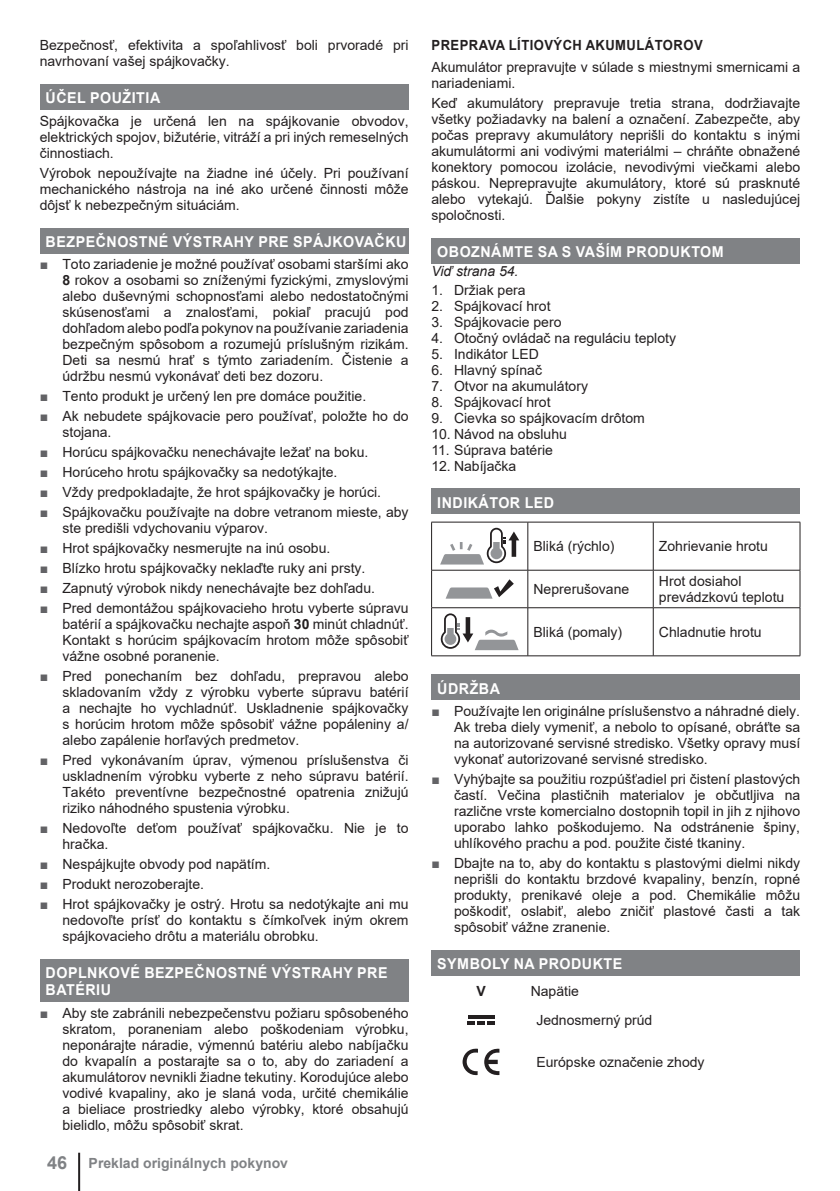
<style>
.page{position:relative;width:840px;height:1191px;background:#fff}
.page>*{position:absolute;margin:0;border:0;box-sizing:border-box;transform-origin:0 0}
.t1{font:700 15px/17px "Arial";letter-spacing:.035em;color:#fff;scale:.95 1}
.t2{font:14px/16px "Arial";color:#231f20;text-align:justify}
.t3{font:700 14px "Arial";letter-spacing:.035em;color:#231f20;scale:.93 1}
.t4{font:700 14px "Arial";color:#808285}
.t5{font:italic 14px "Arial";color:#231f20}
.t6{font:700 14px "Arial";letter-spacing:.035em;color:#231f20}
.s1{color:#636366}
.s2{font-weight:700}
.s3{font-size:18px}
</style>
<div class="page">
<div style="left:40px;top:84px;width:368px;height:26px;background:#808285"></div>
<div style="left:40px;top:228px;width:368px;height:25px;background:#808285"></div>
<div style="left:40px;top:959px;width:368px;height:43px;background:#808285"></div>
<div style="left:431px;top:238px;width:368px;height:25px;background:#808285"></div>
<div style="left:431px;top:489px;width:368px;height:25px;background:#808285"></div>
<div style="left:431px;top:674px;width:368px;height:26px;background:#808285"></div>
<div style="left:431px;top:950px;width:368px;height:25px;background:#808285"></div>
<hr style="left:431px;top:522px;width:96px;height:1px;background:#231f20">
<hr style="left:431px;top:522px;width:1px;height:48px;background:#231f20">
<hr style="left:527px;top:522px;width:126px;height:1px;background:#231f20">
<hr style="left:527px;top:522px;width:1px;height:48px;background:#231f20">
<hr style="left:653px;top:522px;width:146px;height:1px;background:#231f20">
<hr style="left:652px;top:522px;width:1px;height:48px;background:#231f20">
<hr style="left:799px;top:522px;width:1px;height:48px;background:#231f20">
<hr style="left:431px;top:570px;width:96px;height:1px;background:#231f20">
<hr style="left:431px;top:570px;width:1px;height:37px;background:#231f20">
<hr style="left:527px;top:570px;width:126px;height:1px;background:#231f20">
<hr style="left:527px;top:570px;width:1px;height:37px;background:#231f20">
<hr style="left:653px;top:570px;width:146px;height:1px;background:#231f20">
<hr style="left:652px;top:570px;width:1px;height:37px;background:#231f20">
<hr style="left:799px;top:570px;width:1px;height:37px;background:#231f20">
<hr style="left:431px;top:607px;width:96px;height:1px;background:#231f20">
<hr style="left:431px;top:608px;width:1px;height:47px;background:#231f20">
<hr style="left:527px;top:607px;width:126px;height:1px;background:#231f20">
<hr style="left:527px;top:608px;width:1px;height:47px;background:#231f20">
<hr style="left:653px;top:607px;width:146px;height:1px;background:#231f20">
<hr style="left:652px;top:608px;width:1px;height:47px;background:#231f20">
<hr style="left:799px;top:608px;width:1px;height:47px;background:#231f20">
<hr style="left:431px;top:655px;width:368px;height:1px;background:#231f20">
<svg style="left:440px;top:528px;width:79px;height:36px"></svg>
<svg style="left:446px;top:579px;width:67px;height:19px"></svg>
<svg style="left:440px;top:613px;width:78px;height:37px"></svg>
<hr style="left:467px;top:1015px;width:27px;height:3px;background:#231f20">
<svg style="left:467px;top:1021px;width:27px;height:3px"></svg>
<svg style="left:462px;top:1048px;width:37px;height:27px"></svg>
<hr style="left:78px;top:1152px;width:2px;height:39px;background:#231f20">
<p class="t2" style="left:40px;top:37px;width:370px">Bezpečnosť, efektivita a spoľahlivosť boli prvoradé pri navrhovaní vašej spájkovačky.</p>
<p class="t1" style="left:46px;top:90px;width:122px">ÚČEL POUŽITIA</p>
<p class="t2" style="left:40px;top:113px;width:370px">Spájkovačka je určená len na spájkovanie obvodov, elektrických spojov, bižutérie, vitráží a pri iných remeselných činnostiach.</p>
<p class="t2" style="left:40px;top:165px;width:370px">Výrobok nepoužívajte na žiadne iné účely. Pri používaní mechanického nástroja na iné ako určené činnosti môže dôjsť k nebezpečným situáciám.</p>
<p class="t1" style="left:46px;top:233px;width:381px">BEZPEČNOSTNÉ VÝSTRAHY PRE SPÁJKOVAČKU</p>
<p class="t2" style="left:62px;top:256px;width:347px;text-indent:-23px"><span class="s1">■</span> Toto zariadenie je možné používať osobami staršími ako <span class="s2">8</span> rokov a osobami so zníženými fyzickými, zmyslovými alebo duševnými schopnosťami alebo nedostatočnými skúsenosťami a znalosťami, pokiaľ pracujú pod dohľadom alebo podľa pokynov na používanie zariadenia bezpečným spôsobom a rozumejú príslušným rizikám.<br>Deti sa nesmú hrať s týmto zariadením. Čistenie a údržbu nesmú vykonávať deti bez dozoru.</p>
<p class="t2" style="left:40px;top:388px;width:328px"><span class="s1">■</span> Tento produkt je určený len pre domáce použitie.</p>
<p class="t2" style="left:62px;top:408px;width:347px;text-indent:-23px"><span class="s1">■</span> Ak nebudete spájkovacie pero používať, položte ho do stojana.</p>
<p class="t2" style="left:40px;top:444px;width:330px"><span class="s1">■</span> Horúcu spájkovačku nenechávajte ležať na boku.</p>
<p class="t2" style="left:40px;top:464px;width:299px"><span class="s1">■</span> Horúceho hrotu spájkovačky sa nedotýkajte.</p>
<p class="t2" style="left:40px;top:484px;width:342px"><span class="s1">■</span> Vždy predpokladajte, že hrot spájkovačky je horúci.</p>
<p class="t2" style="left:62px;top:504px;width:347px;text-indent:-23px"><span class="s1">■</span> Spájkovačku používajte na dobre vetranom mieste, aby ste predišli vdychovaniu výparov.</p>
<p class="t2" style="left:40px;top:540px;width:292px"><span class="s1">■</span> Hrot spájkovačky nesmerujte na inú osobu.</p>
<p class="t2" style="left:40px;top:560px;width:327px"><span class="s1">■</span> Blízko hrotu spájkovačky neklaďte ruky ani prsty.</p>
<p class="t2" style="left:40px;top:580px;width:336px"><span class="s1">■</span> Zapnutý výrobok nikdy nenechávajte bez dohľadu.</p>
<p class="t2" style="left:62px;top:600px;width:347px;text-indent:-23px"><span class="s1">■</span> Pred demontážou spájkovacieho hrotu vyberte súpravu batérií a spájkovačku nechajte aspoň <span class="s2">30</span> minút chladnúť.<br>Kontakt s horúcim spájkovacím hrotom môže spôsobiť vážne osobné poranenie.</p>
<p class="t2" style="left:62px;top:668px;width:347px;text-indent:-23px"><span class="s1">■</span> Pred ponechaním bez dohľadu, prepravou alebo skladovaním vždy z výrobku vyberte súpravu batérií a nechajte ho vychladnúť. Uskladnenie spájkovačky s horúcim hrotom môže spôsobiť vážne popáleniny a/ alebo zapálenie horľavých predmetov.</p>
<p class="t2" style="left:62px;top:752px;width:347px;text-indent:-23px"><span class="s1">■</span> Pred vykonávaním úprav, výmenou príslušenstva či uskladnením výrobku vyberte z neho súpravu batérií.<br>Takéto preventívne bezpečnostné opatrenia znižujú riziko náhodného spustenia výrobku.</p>
<p class="t2" style="left:62px;top:820px;width:347px;text-indent:-23px"><span class="s1">■</span> Nedovoľte deťom používať spájkovačku. Nie je to hračka.</p>
<p class="t2" style="left:40px;top:856px;width:232px"><span class="s1">■</span> Nespájkujte obvody pod napätím.</p>
<p class="t2" style="left:40px;top:876px;width:166px"><span class="s1">■</span> Produkt nerozoberajte.</p>
<p class="t2" style="left:62px;top:896px;width:347px;text-indent:-23px"><span class="s1">■</span> Hrot spájkovačky je ostrý. Hrotu sa nedotýkajte ani mu nedovoľte prísť do kontaktu s čímkoľvek iným okrem spájkovacieho drôtu a materiálu obrobku.</p>
<p class="t1" style="left:46px;top:964px;width:361px">DOPLNKOVÉ BEZPEČNOSTNÉ VÝSTRAHY PRE<br>BATÉRIU</p>
<p class="t2" style="left:62px;top:1004px;width:347px;text-indent:-23px"><span class="s1">■</span> Aby ste zabránili nebezpečenstvu požiaru spôsobeného skratom, poraneniam alebo poškodeniam výrobku, neponárajte náradie, výmennú batériu alebo nabíjačku do kvapalín a postarajte sa o to, aby do zariadení a akumulátorov nevnikli žiadne tekutiny. Korodujúce alebo vodivé kvapaliny, ako je slaná voda, určité chemikálie a bieliace prostriedky alebo výrobky, ktoré obsahujú bielidlo, môžu spôsobiť skrat.</p>
<p class="t4" style="left:47px;top:1155px;width:242px"><span class="s3">46</span> Preklad originálnych pokynov</p>
<p class="t3" style="left:431px;top:37px;width:293px">PREPRAVA LÍTIOVÝCH AKUMULÁTOROV</p>
<p class="t2" style="left:431px;top:59px;width:370px">Akumulátor prepravujte v súlade s miestnymi smernicami a nariadeniami.</p>
<p class="t2" style="left:431px;top:95px;width:370px">Keď akumulátory prepravuje tretia strana, dodržiavajte všetky požiadavky na balení a označení. Zabezpečte, aby počas prepravy akumulátory neprišli do kontaktu s inými akumulátormi ani vodivými materiálmi – chráňte obnažené konektory pomocou izolácie, nevodivými viečkami alebo páskou. Neprepravujte akumulátory, ktoré sú prasknuté alebo vytekajú. Ďalšie pokyny zistíte u nasledujúcej spoločnosti.</p>
<p class="t1" style="left:437px;top:243px;width:303px">OBOZNÁMTE SA S VAŠÍM PRODUKTOM</p>
<p class="t5" style="left:431px;top:264px;width:89px">Viď strana 54.</p>
<p class="t2" style="left:431px;top:282px;width:96px">1. Držiak pera</p>
<p class="t2" style="left:431px;top:298px;width:121px">2. Spájkovací hrot</p>
<p class="t2" style="left:431px;top:314px;width:132px">3. Spájkovacie pero</p>
<p class="t2" style="left:431px;top:330px;width:246px">4. Otočný ovládač na reguláciu teploty</p>
<p class="t2" style="left:431px;top:346px;width:109px">5. Indikátor LED</p>
<p class="t2" style="left:431px;top:362px;width:112px">6. Hlavný spínač</p>
<p class="t2" style="left:431px;top:378px;width:158px">7. Otvor na akumulátory</p>
<p class="t2" style="left:431px;top:394px;width:121px">8. Spájkovací hrot</p>
<p class="t2" style="left:431px;top:410px;width:215px">9. Cievka so spájkovacím drôtom</p>
<p class="t2" style="left:431px;top:426px;width:137px">10. Návod na obsluhu</p>
<p class="t2" style="left:431px;top:442px;width:123px">11. Súprava batérie</p>
<p class="t2" style="left:431px;top:458px;width:86px">12. Nabíjačka</p>
<p class="t1" style="left:437px;top:494px;width:125px">INDIKÁTOR LED</p>
<p class="t2" style="left:533px;top:538px;width:82px">Bliká (rýchlo)</p>
<p class="t2" style="left:658px;top:538px;width:110px">Zohrievanie hrotu</p>
<p class="t2" style="left:533px;top:581px;width:97px">Neprerušovane</p>
<p class="t2" style="left:658px;top:573px;width:127px">Hrot dosiahol prevádzkovú teplotu</p>
<p class="t2" style="left:533px;top:624px;width:90px">Bliká (pomaly)</p>
<p class="t2" style="left:658px;top:624px;width:104px">Chladnutie hrotu</p>
<p class="t1" style="left:437px;top:680px;width:67px">ÚDRŽBA</p>
<p class="t2" style="left:454px;top:703px;width:347px;text-indent:-23px"><span class="s1">■</span> Používajte len originálne príslušenstvo a náhradné diely.<br>Ak treba diely vymeniť, a nebolo to opísané, obráťte sa na autorizované servisné stredisko. Všetky opravy musí vykonať autorizované servisné stredisko.</p>
<p class="t2" style="left:454px;top:771px;width:347px;text-indent:-23px"><span class="s1">■</span> Vyhýbajte sa použitiu rozpúšťadiel pri čistení plastových častí. Večina plastičnih materialov je občutljiva na različne vrste komercialno dostopnih topil in jih z njihovo uporabo lahko poškodujemo. Na odstránenie špiny, uhlíkového prachu a pod. použite čisté tkaniny.</p>
<p class="t2" style="left:454px;top:855px;width:347px;text-indent:-23px"><span class="s1">■</span> Dbajte na to, aby do kontaktu s plastovými dielmi nikdy neprišli do kontaktu brzdové kvapaliny, benzín, ropné produkty, prenikavé oleje a pod. Chemikálie môžu poškodiť, oslabiť, alebo zničiť plastové časti a tak spôsobiť vážne zranenie.</p>
<p class="t1" style="left:437px;top:955px;width:196px">SYMBOLY NA PRODUKTE</p>
<p class="t6" style="left:476px;top:983px;width:11px">V</p>
<p class="t2" style="left:536px;top:977px;width:117px;line-height:28.6px;text-indent:-6px">Napätie<br>Jednosmerný prúd</p>
<p class="t2" style="left:536px;top:1054px;width:170px">Európske označenie zhody</p>
</div>
